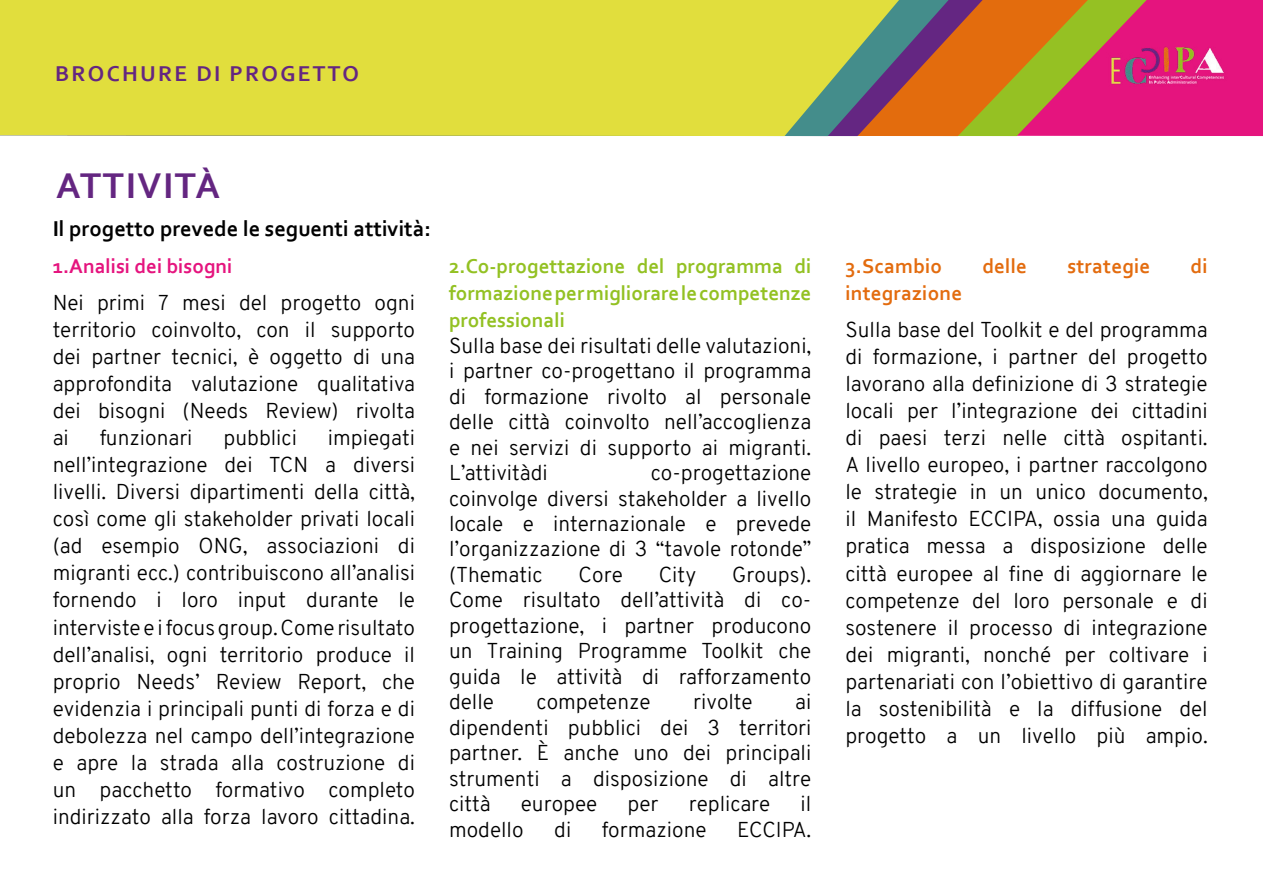
<style>
.page{position:relative;width:1263px;height:893px;background:#fff}
.page>*{position:absolute;margin:0;border:0;box-sizing:border-box;transform-origin:0 0}
.t1{font:700 37.5px "Corbel";letter-spacing:.04em;color:#642681}
.t2{font:700 22.5px "Corbel";color:#000}
.t3{font:700 22.5px "Corbel";letter-spacing:.1em;color:#642681}
.t4{font:300 21px/27px "Overpass";color:#000;text-align:justify}
.t5{font:700 21px/27px "Corbel";color:#93c123;text-align:justify}
.t6{font:700 21px "Corbel";letter-spacing:.01em;color:#e36c0f}
.t7{font:700 21px "Corbel";color:#e5147e}
</style>
<div class="page">
<div style="left:1147px;top:0;width:116px;height:136px;background:#e5147e"></div>
<svg style="left:1088px;top:0;width:59px;height:136px;background:#c94f5e"></svg>
<svg style="left:982px;top:0;width:106px;height:136px;background:#c37e2a"></svg>
<svg style="left:948px;top:0;width:34px;height:136px;background:#cb671e"></svg>
<svg style="left:899px;top:0;width:49px;height:136px;background:#a06046"></svg>
<div style="left:0;top:0;width:899px;height:136px;background:#e1de3d"></div>
<img style="left:1102px;top:35px;width:135px;height:66px">
<p class="t3" style="left:55px;top:59px;width:305px">BROCHURE DI PROGETTO</p>
<h1 class="t1" style="left:56px;top:162px;width:166px">ATTIVITÀ</h1>
<p class="t2" style="left:53px;top:215px;width:380px">Il progetto prevede le seguenti attività:</p>
<p class="t7" style="left:53px;top:253px;width:181px">1.Analisi dei bisogni</p>
<p class="t4" style="left:53px;top:290px;width:364px">Nei primi 7 mesi del progetto ogni territorio coinvolto, con il supporto dei partner tecnici, è oggetto di una approfondita valutazione qualitativa dei bisogni (Needs Review) rivolta ai</p>
<p class="t4" style="left:53px;top:425px;width:364px;text-indent:275px">impiegati nell’integrazione dei TCN a diversi livelli. Diversi dipartimenti della città, così come gli stakeholder privati locali (ad esempio ONG, associazioni di migranti ecc.) contribuiscono all’analisi fornendo i loro input durante le interviste e i focus group. Come risultato dell’analisi, ogni territorio produce il proprio Needs’ Review Report, che evidenzia i principali punti di forza e di debolezza nel campo dell’integrazione e apre la strada alla costruzione di un pacchetto formativo completo indirizzato alla forza lavoro cittadina.</p>
<p class="t4" style="left:100px;top:425px;width:94px">funzionari</p>
<p class="t4" style="left:224px;top:425px;width:75px">pubblici</p>
<p class="t5" style="left:449px;top:252px;width:364px">2.Co-progettazione del programma di formazione per migliorare le competenze professionali</p>
<p class="t4" style="left:449px;top:333px;width:364px;line-height:25.5px">Sulla base dei risultati delle valutazioni, i partner co-progettano il programma di formazione rivolto al personale delle città coinvolto nell’accoglienza e nei servizi di supporto ai migranti.<br>L’attivitàdi</p>
<p class="t4" style="left:449px;top:460px;width:364px;line-height:25.5px;text-indent:202px">co-progettazione coinvolge diversi stakeholder a livello locale e internazionale e prevede l’organizzazione di 3 “tavole rotonde” (Thematic</p>
<p class="t4" style="left:579px;top:561px;width:46px">Core</p>
<p class="t4" style="left:659px;top:561px;width:39px">City</p>
<p class="t4" style="left:449px;top:562px;width:364px;line-height:25.5px;text-indent:283px">Groups).<br>Come risultato dell’attività di co&shy;progettazione, i partner producono un Training Programme Toolkit che guida le attività di rafforzamento delle</p>
<p class="t4" style="left:537px;top:689px;width:116px">competenze</p>
<p class="t4" style="left:693px;top:689px;width:61px">rivolte</p>
<p class="t4" style="left:449px;top:689px;width:364px;line-height:25.5px;text-indent:346px">ai dipendenti pubblici dei 3 territori partner. È anche uno dei principali strumenti a disposizione di altre città</p>
<p class="t4" style="left:521px;top:791px;width:78px">europee</p>
<p class="t4" style="left:627px;top:791px;width:32px">per</p>
<p class="t4" style="left:689px;top:791px;width:83px">replicare</p>
<p class="t4" style="left:801px;top:791px;width:12px">il</p>
<p class="t4" style="left:449px;top:816px;width:76px">modello</p>
<p class="t4" style="left:554px;top:816px;width:19px">di</p>
<p class="t4" style="left:602px;top:816px;width:106px">formazione</p>
<p class="t4" style="left:737px;top:816px;width:76px">ECCIPA.</p>
<p class="t6" style="left:845px;top:253px;width:98px">3.Scambio</p>
<p class="t6" style="left:982px;top:253px;width:46px">delle</p>
<p class="t6" style="left:1067px;top:253px;width:84px">strategie</p>
<p class="t6" style="left:1190px;top:253px;width:19px">di</p>
<p class="t6" style="left:845px;top:280px;width:118px">integrazione</p>
<p class="t4" style="left:845px;top:317px;width:364px">Sulla base del Toolkit e del programma di formazione, i partner del progetto lavorano alla definizione di 3 strategie locali per l’integrazione dei cittadini di paesi terzi nelle città ospitanti.<br>A livello europeo, i partner raccolgono le strategie in un unico documento, il Manifesto ECCIPA, ossia una guida pratica messa a disposizione delle città europee al fine di aggiornare le competenze del loro personale e di sostenere il processo di integrazione dei migranti, nonché per coltivare i partenariati con l’obiettivo di garantire la sostenibilità e la diffusione del progetto a un livello più ampio.</p>
</div>
